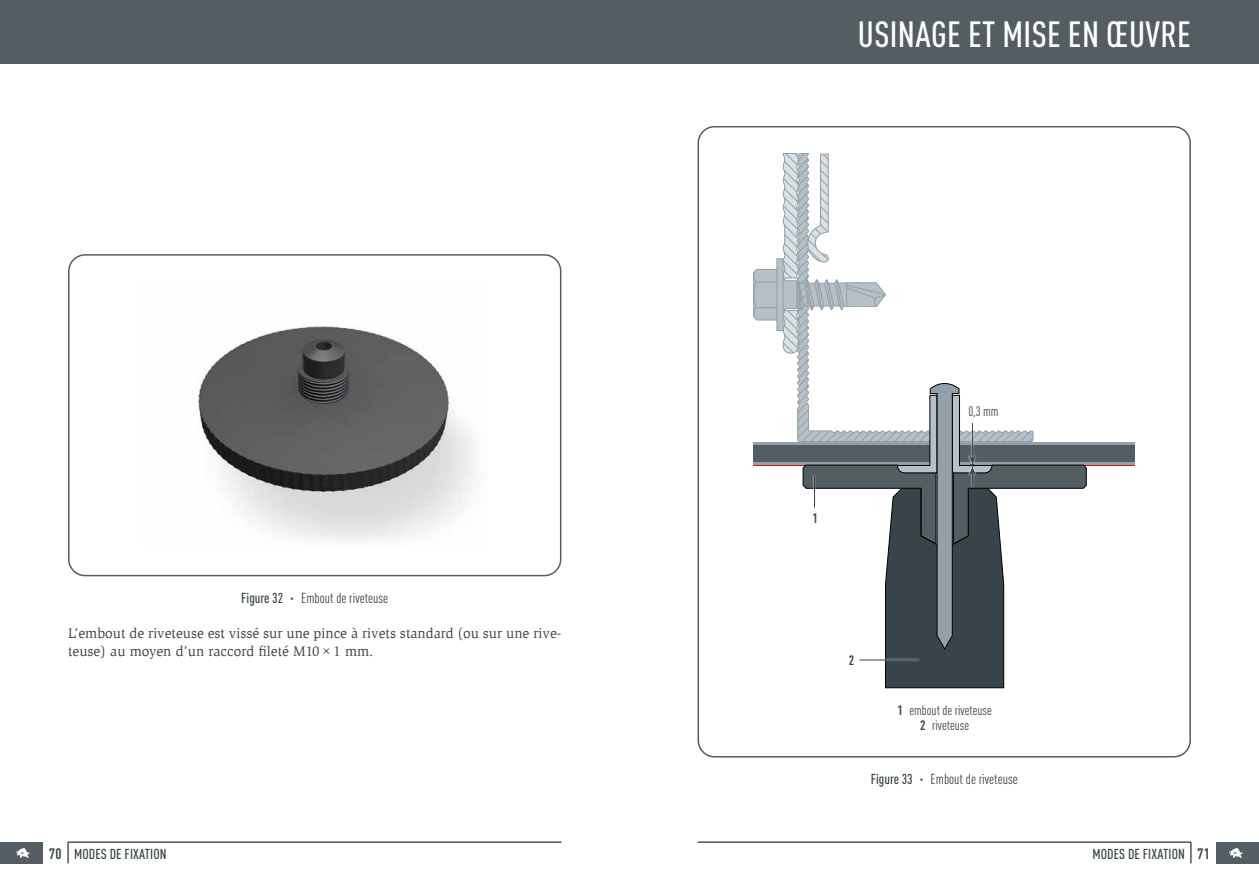
<style>
.page{position:relative;width:1259px;height:893px;background:#fff}
.page>*{position:absolute;margin:0;border:0;box-sizing:border-box;transform-origin:0 0}
.t1{font:500 condensed 36px "DIN Pro";letter-spacing:.01em;color:#fff}
.t2{font:700 condensed 15px "DIN Pro";color:#394448}
.t3{font:14.25px/18px "Slimbach Pro";color:#394448}
.t4{font:condensed 14.25px "DIN Pro";color:#394448}
.t5{font:500 condensed 14.25px "DIN Pro";letter-spacing:.01em;color:#394448}
.t6{font:condensed 13.5px/15px "DIN Pro";color:#394448;text-align:center}
.t7{font:700 condensed 13.5px "DIN Pro";color:#394448}
.s1{font-weight:500}
.s2{font-weight:700}
.s3{font-weight:700;font-size:15px}
</style>
<div class="page">
<div style="left:0;top:842px;width:43px;height:21px;background:#535d62"></div>
<hr style="left:68px;top:842px;width:493px;height:1px;background:#000">
<svg style="left:68px;top:842px;width:1px;height:21px"></svg>
<svg style="left:16px;top:848px;width:14px;height:10px"></svg>
<div style="left:1216px;top:842px;width:43px;height:21px;background:#535d62"></div>
<hr style="left:697px;top:842px;width:494px;height:1px;background:#000">
<svg style="left:1190px;top:842px;width:1px;height:21px"></svg>
<svg style="left:1229px;top:848px;width:13px;height:10px"></svg>
<div style="left:0;top:0;width:1259px;height:64px;background:#535d62"></div>
<img style="left:198px;top:326px;width:276px;height:214px">
<div style="left:68px;top:254px;width:493px;height:322px;border:2px solid #535d62;border-radius:16px"></div>
<div style="left:753px;top:444px;width:382px;height:19px;background:#535d62"></div>
<hr style="left:753px;top:465px;width:382px;height:1px;background:#e30613">
<hr style="left:753px;top:462px;width:382px;height:3px;background:#949fa7">
<hr style="left:753px;top:442px;width:382px;height:3px;background:#949fa7">
<svg style="left:753px;top:153px;width:333px;height:535px"></svg>
<div style="left:697px;top:126px;width:494px;height:631px;border:2px solid #535d62;border-radius:16px"></div>
<h1 class="t1" style="left:858px;top:7px;width:334px">USINAGE ET MISE EN ŒUVRE</h1>
<p class="t4" style="left:241px;top:587px;width:148px"><span class="s1">FIGURE 32 ·</span> Embout de riveteuse</p>
<p class="t3" style="left:68px;top:624px;width:495px">L’embout de riveteuse est vissé sur une pince à rivets standard (ou sur une rive&shy;teuse) au moyen d’un raccord fileté M10×1 mm.</p>
<p class="t7" style="left:812px;top:508px;width:7px">1</p>
<p class="t6" style="left:968px;top:403px;width:32px">0,3 mm</p>
<p class="t7" style="left:849px;top:650px;width:7px">2</p>
<p class="t6" style="left:897px;top:702px;width:96px"><span class="s2">1</span> embout de riveteuse<br><span class="s2">2</span> riveteuse</p>
<p class="t4" style="left:870px;top:769px;width:148px"><span class="s1">FIGURE 33 ·</span> Embout de riveteuse</p>
<p class="t5" style="left:49px;top:843px;width:107px"><span class="s3">70</span> MODES DE FIXATION</p>
<p class="t5" style="left:1092px;top:843px;width:82px">MODES DE FIXATION</p>
<p class="t2" style="left:1197px;top:842px;width:14px">71</p>
</div>
